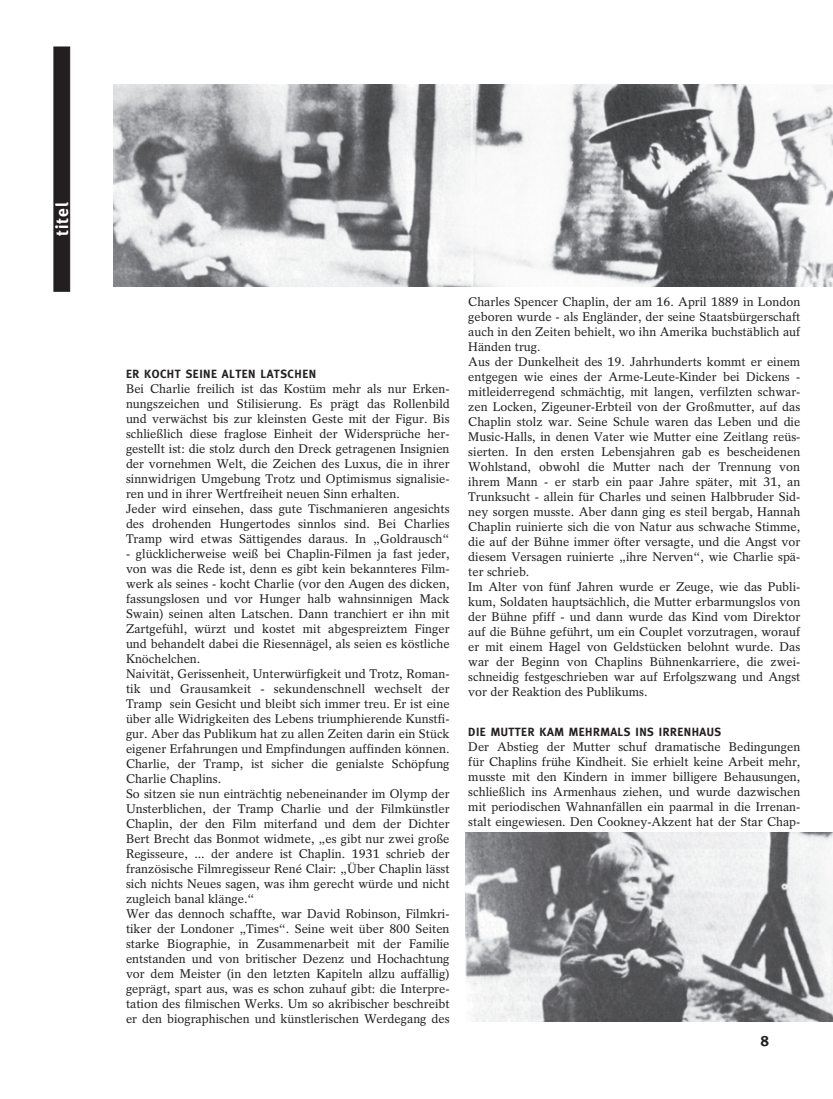
<style>
.page{position:relative;width:833px;height:1099px;background:#fff}
.page>*{position:absolute;margin:0;border:0;box-sizing:border-box;transform-origin:0 0}
.t1{font:700 17.5px "Meta";color:#fff}
.t2{font:700 15px "Meta";color:#231f20}
.t3{font:12.5px/15px "Rotation";color:#231f20}
.t4{font:700 11.88px "Meta";letter-spacing:.04em;color:#231f20}
</style>
<div class="page">
<div style="left:54px;top:47px;width:16px;height:244px;background:#231f20;border:1px solid #231f20"></div>
<img style="left:113px;top:84px;width:720px;height:202px">
<img style="left:466px;top:832px;width:367px;height:189px">
<h1 class="t1" style="left:52px;top:236px;width:35px;rotate:-90deg">titel</h1>
<p class="t4" style="left:126px;top:367px;width:192px">ER KOCHT SEINE ALTEN LATSCHEN</p>
<p class="t3" style="left:126px;top:381px;width:325px">Bei Charlie freilich ist das Kostüm mehr als nur Erken&shy;nungszeichen und Stilisierung. Es prägt das Rollenbild und verwächst bis zur kleinsten Geste mit der Figur. Bis schließlich diese fraglose Einheit der Widersprüche her&shy;gestellt ist: die stolz durch den Dreck getragenen Insignien der vornehmen Welt, die Zeichen des Luxus, die in ihrer sinnwidrigen Umgebung Trotz und Optimismus signalisie&shy;ren und in ihrer Wertfreiheit neuen Sinn erhalten.<br>Jeder wird einsehen, dass gute Tischmanieren angesichts des drohenden Hungertodes sinnlos sind. Bei Charlies Tramp wird etwas Sättigendes daraus. In „Goldrausch“</p>
<p class="t3" style="left:126px;top:546px;width:325px">- glücklicherweise weiß bei Chaplin-Filmen ja fast jeder, von was die Rede ist, denn es gibt kein bekannteres Film&shy;werk als seines - kocht Charlie (vor den Augen des dicken, fassungslosen und vor Hunger halb wahnsinnigen Mack Swain) seinen alten Latschen. Dann tranchiert er ihn mit Zartgefühl, würzt und kostet mit abgespreiztem Finger und behandelt dabei die Riesennägel, als seien es köstliche Knöchelchen.<br>Naivität, Gerissenheit, Unterwürfigkeit und Trotz, Roman&shy;tik und Grausamkeit - sekundenschnell wechselt der Tramp sein Gesicht und bleibt sich immer treu. Er ist eine über alle Widrigkeiten des Lebens triumphierende Kunstfi&shy;gur. Aber das Publikum hat zu allen Zeiten darin ein Stück eigener Erfahrungen und Empfindungen auffinden können.<br>Charlie, der Tramp, ist sicher die genialste Schöpfung Charlie Chaplins.<br>So sitzen sie nun einträchtig nebeneinander im Olymp der Unsterblichen, der Tramp Charlie und der Filmkünstler Chaplin, der den Film miterfand und dem der Dichter Bert Brecht das Bonmot widmete, „es gibt nur zwei große Regisseure, ... der andere ist Chaplin. 1931 schrieb der französische Filmregisseur René Clair: „Über Chaplin lässt sich nichts Neues sagen, was ihm gerecht würde und nicht zugleich banal klänge.“<br>Wer das dennoch schaffte, war David Robinson, Filmkri&shy;tiker der Londoner „Times“. Seine weit über 800 Seiten starke Biographie, in Zusammenarbeit mit der Familie entstanden und von britischer Dezenz und Hochachtung vor dem Meister (in den letzten Kapiteln allzu auffällig) geprägt, spart aus, was es schon zuhauf gibt: die Interpre&shy;tation des filmischen Werks. Um so akribischer beschreibt er den biographischen und künstlerischen Werdegang des</p>
<p class="t3" style="left:468px;top:294px;width:333px">Charles Spencer Chaplin, der am 16. April 1889 in London geboren wurde - als Engländer, der seine Staatsbürgerschaft auch in den Zeiten behielt, wo ihn Amerika buchstäblich auf Händen trug.<br>Aus der Dunkelheit des 19. Jahrhunderts kommt er einem entgegen wie eines der Arme-Leute-Kinder bei Dickens - mitleiderregend schmächtig, mit langen, verfilzten schwar&shy;zen Locken, Zigeuner-Erbteil von der Großmutter, auf das Chaplin stolz war. Seine Schule waren das Leben und die Music-Halls, in denen Vater wie Mutter eine Zeitlang reüs&shy;sierten. In den ersten Lebensjahren gab es bescheidenen Wohlstand, obwohl die Mutter nach der Trennung von ihrem Mann - er starb ein paar Jahre später, mit 31, an Trunksucht - allein für Charles und seinen Halbbruder Sid&shy;ney sorgen musste. Aber dann ging es steil bergab, Hannah Chaplin ruinierte sich die von Natur aus schwache Stimme, die auf der Bühne immer öfter versagte, und die Angst vor diesem Versagen ruinierte „ihre Nerven“, wie Charlie spä&shy;ter schrieb.<br>Im Alter von fünf Jahren wurde er Zeuge, wie das Publi&shy;kum, Soldaten hauptsächlich, die Mutter erbarmungslos von der Bühne pfiff - und dann wurde das Kind vom Direktor auf die Bühne geführt, um ein Couplet vorzutragen, worauf er mit einem Hagel von Geldstücken belohnt wurde. Das war der Beginn von Chaplins Bühnenkarriere, die zwei&shy;schneidig festgeschrieben war auf Erfolgszwang und Angst vor der Reaktion des Publikums.</p>
<p class="t4" style="left:468px;top:725px;width:254px">DIE MUTTER KAM MEHRMALS INS IRRENHAUS</p>
<p class="t3" style="left:468px;top:739px;width:333px;text-align:justify">Der Abstieg der Mutter schuf dramatische Bedingungen für Chaplins frühe Kindheit. Sie erhielt keine Arbeit mehr, musste mit den Kindern in immer billigere Behausungen, schließlich ins Armenhaus ziehen, und wurde dazwischen mit periodischen Wahnanfällen ein paarmal in die Irrenan&shy;stalt eingewiesen. Den Cookney-Akzent hat der Star Chap-</p>
<p class="t2" style="left:761px;top:1031px;width:10px">8</p>
</div>
